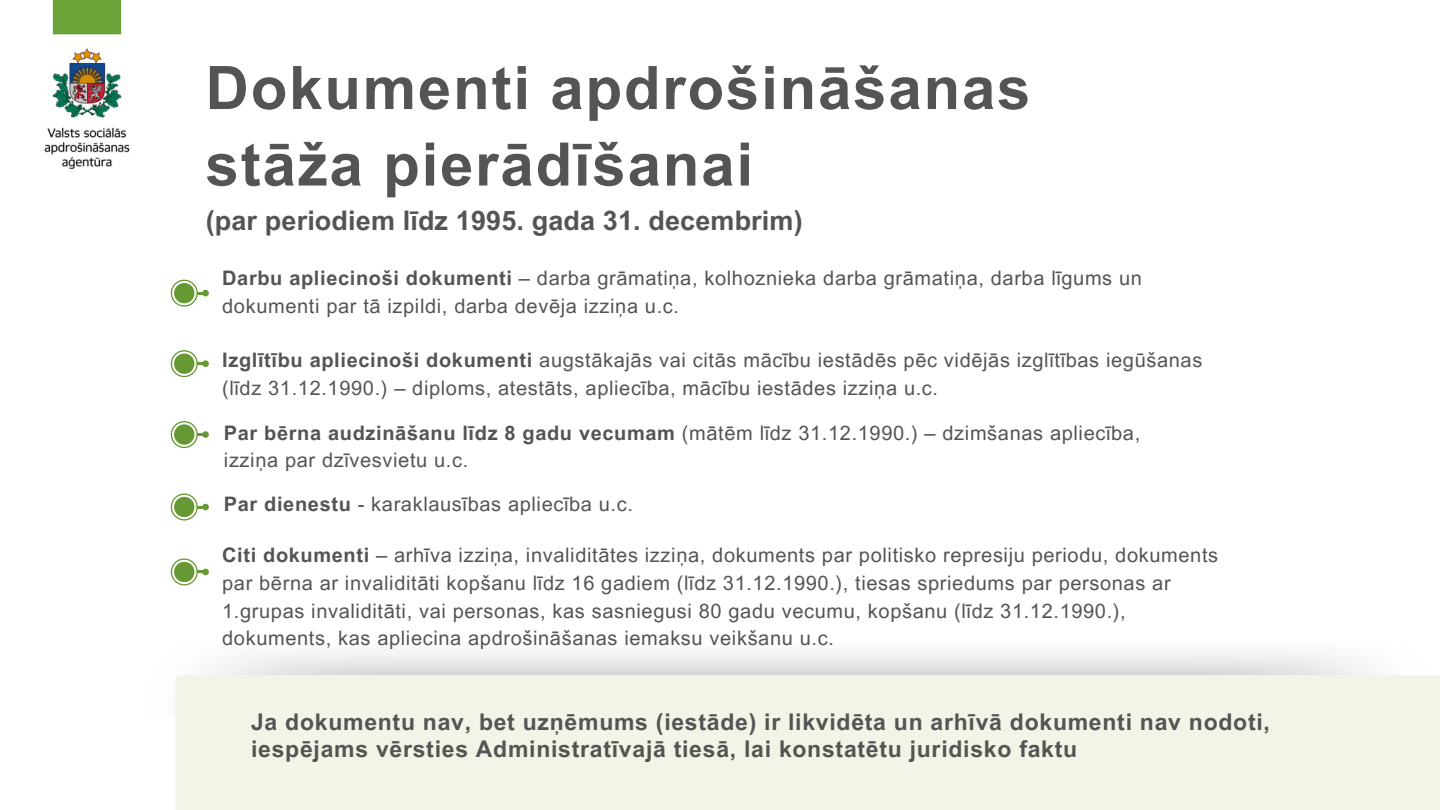
<style>
.page{position:relative;width:1440px;height:810px;background:#fff}
.page>*{position:absolute;margin:0;border:0;box-sizing:border-box;transform-origin:0 0}
.t1{font:700 60px/76.5px "Arial MT Pro";letter-spacing:.03em;color:#545454}
.t2{font:700 27px "Arial MT Pro";letter-spacing:.005em;color:#545454}
.t3{font:700 23px/27px "Arial MT Pro";letter-spacing:.03em;color:#545454}
.t4{font:20px/27.8px "Arial MT Pro";letter-spacing:.03em;color:#545454}
.s1{font-weight:700}
</style>
<div class="page">
<img style="left:44px;top:0;width:86px;height:169px">
<svg style="left:171px;top:280px;width:38px;height:27px"></svg>
<svg style="left:171px;top:350px;width:38px;height:27px"></svg>
<svg style="left:171px;top:421px;width:38px;height:27px"></svg>
<svg style="left:171px;top:494px;width:38px;height:27px"></svg>
<svg style="left:171px;top:558px;width:38px;height:27px"></svg>
<div style="left:175px;top:675px;width:1265px;height:135px;background:#f3f4e7"></div>
<p class="t1" style="left:206px;top:57px;width:826px">Dokumenti apdrošināšanas stāža pierādīšanai</p>
<h1 class="t2" style="left:206px;top:210px;width:598px">(par periodiem līdz 1995. gada 31. decembrim)</h1>
<p class="t4" style="left:222px;top:267px;width:921px"><span class="s1">Darbu apliecinoši dokumenti</span> – darba grāmatiņa, kolhoznieka darba grāmatiņa, darba līgums un dokumenti par tā izpildi, darba devēja izziņa u.c.</p>
<h2 class="t4" style="left:222px;top:349px;width:982px"><span class="s1">Izglītību apliecinoši dokumenti</span> augstākajās vai citās mācību iestādēs pēc vidējās izglītības iegūšanas</h2>
<p class="t4" style="left:222px;top:377px;width:717px">(līdz 31.12.1990.) – diploms, atestāts, apliecība, mācību iestādes izziņa u.c.</p>
<p class="t4" style="left:224px;top:421px;width:918px"><span class="s1">Par bērna audzināšanu līdz 8 gadu vecumam</span> (mātēm līdz 31.12.1990.) – dzimšanas apliecība, izziņa par dzīvesvietu u.c.</p>
<p class="t4" style="left:224px;top:492px;width:411px"><span class="s1">Par dienestu</span> - karaklausības apliecība u.c.</p>
<p class="t4" style="left:222px;top:544px;width:998px"><span class="s1">Citi dokumenti</span> – arhīva izziņa, invaliditātes izziņa, dokuments par politisko represiju periodu, dokuments par bērna ar invaliditāti kopšanu līdz 16 gadiem (līdz 31.12.1990.), tiesas spriedums par personas ar 1.grupas invaliditāti, vai personas, kas sasniegusi 80 gadu vecumu, kopšanu (līdz 31.12.1990.), dokuments, kas apliecina apdrošināšanas iemaksu veikšanu u.c.</p>
<p class="t3" style="left:251px;top:712px;width:1020px">Ja dokumentu nav, bet uzņēmums (iestāde) ir likvidēta un arhīvā dokumenti nav nodoti, iespējams vērsties Administratīvajā tiesā, lai konstatētu juridisko faktu</p>
</div>
